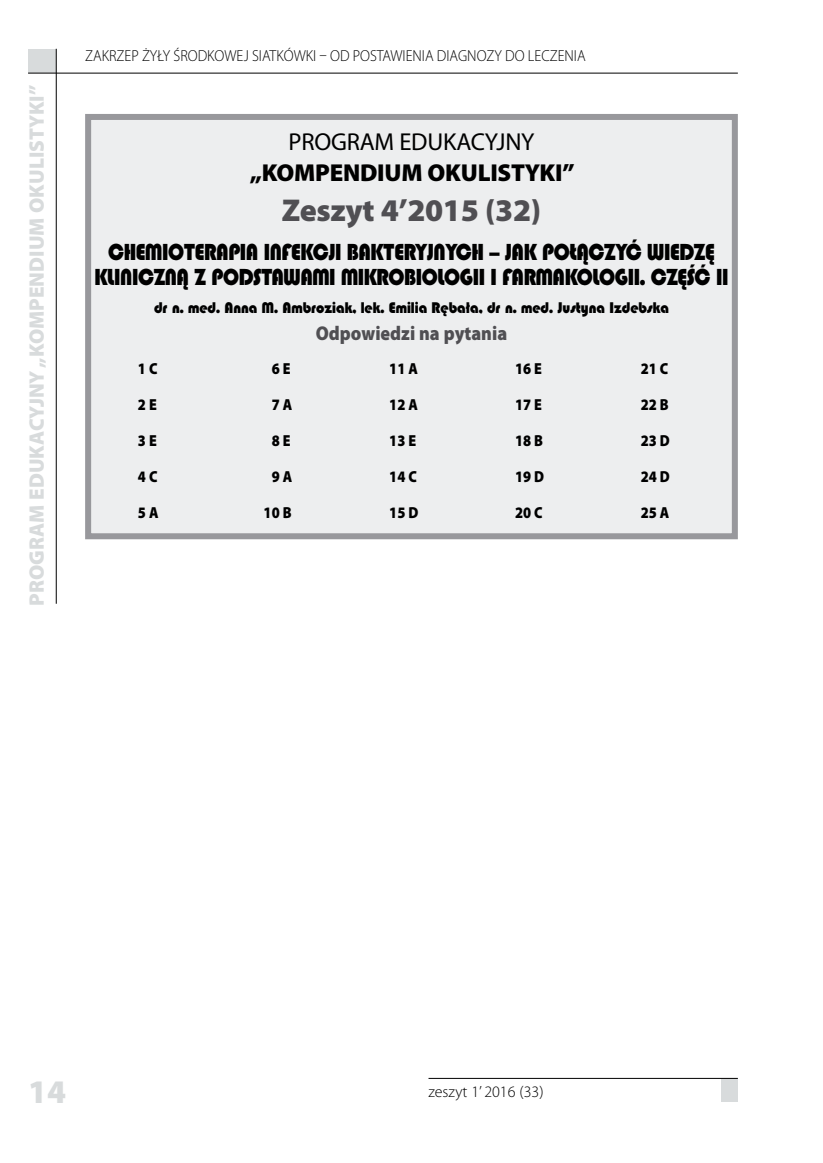
<style>
.page{position:relative;width:823px;height:1163px;background:#fff}
.page>*{position:absolute;margin:0;border:0;box-sizing:border-box;transform-origin:0 0}
.t1{font:900 33px "Myriad Pro";color:#d8dbdc}
.t2{font:900 31.6px "Myriad Pro";letter-spacing:-.01em;color:#504f53}
.t3{font:900 24.6px/31px "Myriad Pro";letter-spacing:-.01em;color:#000;text-align:center}
.t4{font:21.6px/25px "Blippo Blk PL";letter-spacing:-.02em;color:#000;text-align:center;scale:.9 1}
.t5{font:900 21px "Myriad Pro";color:#d8dbdc}
.t6{font:900 20px "Myriad Pro";color:#504f53;scale:.9 1}
.t7{font:900 16px "Myriad Pro";color:#000;scale:.88 1}
.t8{font:300 16px "Myriad Pro";color:#000;scale:.92 1}
.t9{font:300 16px "Myriad Pro";color:#000}
.t10{font:14.4px "Blippo Blk PL";color:#000;scale:.96 1}
.s1{font-weight:400}
</style>
<div class="page">
<div style="left:721px;top:1077px;width:16px;height:24px;background:#d8dbdc"></div>
<hr style="left:428px;top:1077px;width:309px;height:1px;background:#000">
<div style="left:28px;top:49px;width:28px;height:24px;background:#d8dbdc"></div>
<hr style="left:28px;top:73px;width:709px;height:1px;background:#000">
<hr style="left:56px;top:49px;width:1px;height:554px;background:#000">
<div style="left:85px;top:114px;width:652px;height:425px;background:#edeeef;border:6px solid #98989c"></div>
<p class="t5" style="left:23px;top:605px;width:522px;rotate:-90deg">PROGRAM EDUKACYJNY „KOMPENDIUM OKULISTYKI”</p>
<p class="t8" style="left:85px;top:47px;width:35px">ZAKRZEP</p>
<p class="t8" style="left:142px;top:47px;width:89px">ŻYŁY ŚROD KOWEJ</p>
<p class="t8" style="left:252px;top:47px;width:119px">SIATKÓWKI – OD POSTAWIE</p>
<p class="t8" style="left:412px;top:47px;width:36px">NIA DIAG</p>
<p class="t8" style="left:467px;top:47px;width:123px">NOZY DO LECZENIA</p>
<p class="t3" style="left:250px;top:125px;width:326px"><span class="s1">PROGRAM EDUKACYJNY </span>„KOMPENDIUM OKULISTYKI”</p>
<p class="t2" style="left:281px;top:189px;width:261px">Zeszyt 4’2015 (32)</p>
<p class="t4" style="left:94px;top:240px;width:697px">CHEMIOTERAPIA INFEKCJI BAKTERYJNYCH – JAK POŁĄCZYĆ WIEDZĘ<br>KLINICZNĄ Z PODSTAWAMI MIKROBIOLOGII I FARMAKOLOGII. CZĘŚĆ II</p>
<p class="t10" style="left:154px;top:298px;width:537px">DR N. MED. ANNA M. AMBROZIAK, LEK. EMILIA RĘBAŁA, DR N. MED. JUSTYNA IZDEBSKA</p>
<p class="t7" style="left:138px;top:358px;width:24px">1 C</p>
<p class="t7" style="left:138px;top:394px;width:23px">2 E</p>
<p class="t7" style="left:138px;top:430px;width:23px">3 E</p>
<p class="t7" style="left:138px;top:466px;width:24px">4 C</p>
<p class="t7" style="left:138px;top:502px;width:25px">5 A</p>
<p class="t7" style="left:271px;top:358px;width:23px">6 E</p>
<p class="t7" style="left:271px;top:394px;width:25px">7 A</p>
<p class="t7" style="left:271px;top:430px;width:23px">8 E</p>
<p class="t7" style="left:271px;top:466px;width:25px">9 A</p>
<p class="t7" style="left:263px;top:502px;width:33px">10 B</p>
<p class="t6" style="left:315px;top:319px;width:214px">Odpowiedzi na pytania</p>
<p class="t7" style="left:389px;top:358px;width:34px">11 A</p>
<p class="t7" style="left:389px;top:394px;width:34px">12 A</p>
<p class="t7" style="left:389px;top:430px;width:32px">13 E</p>
<p class="t7" style="left:389px;top:466px;width:33px">14 C</p>
<p class="t7" style="left:389px;top:502px;width:35px">15 D</p>
<p class="t7" style="left:514px;top:358px;width:32px">16 E</p>
<p class="t7" style="left:514px;top:394px;width:32px">17 E</p>
<p class="t7" style="left:514px;top:430px;width:33px">18 B</p>
<p class="t7" style="left:514px;top:466px;width:35px">19 D</p>
<p class="t7" style="left:514px;top:502px;width:33px">20 C</p>
<p class="t7" style="left:640px;top:358px;width:33px">21 C</p>
<p class="t7" style="left:640px;top:394px;width:33px">22 B</p>
<p class="t7" style="left:640px;top:430px;width:35px">23 D</p>
<p class="t7" style="left:640px;top:466px;width:35px">24 D</p>
<p class="t7" style="left:640px;top:502px;width:34px">25 A</p>
<p class="t1" style="left:28px;top:1069px;width:39px">14</p>
<p class="t9" style="left:428px;top:1082px;width:116px">ZESZYT 1’ 2016 (33)</p>
</div>
